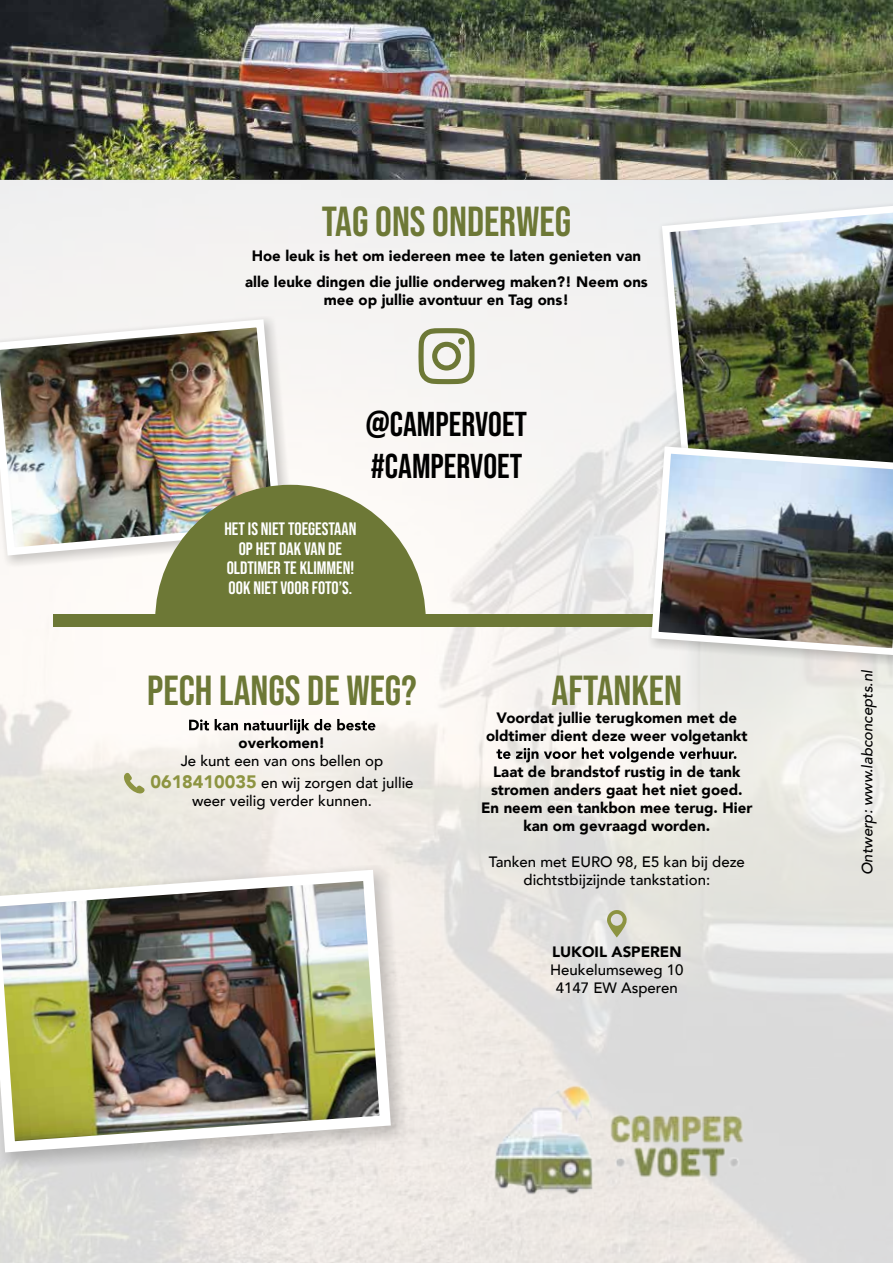
<style>
.page{position:relative;width:893px;height:1263px;background:#fff}
.page>*{position:absolute;margin:0;border:0;box-sizing:border-box;transform-origin:0 0}
.t1{font:42px "Bebas Neue";color:#6d7836}
.t2{font:34.5px/41.4px "Bebas Neue";color:#000}
.t3{font:18px/19.5px "Bebas Neue";color:#fff;text-align:center}
.t4{font:900 15px/18px "Avenir";color:#000;text-align:center}
.t5{font:500 15px/18px "Avenir";color:#000;text-align:center}
.t6{font:italic 500 15px "Avenir";color:#000}
.s1{font-weight:900;font-size:18px;color:#8d9441}
</style>
<div class="page">
<img style="left:0;top:0;width:893px;height:1263px">
<img style="left:486px;top:1076px;width:265px;height:123px">
<svg style="left:496px;top:747px;width:240px;height:15px"></svg>
<svg style="left:189px;top:719px;width:186px;height:15px"></svg>
<svg style="left:124px;top:772px;width:21px;height:22px"></svg>
<svg style="left:418px;top:328px;width:57px;height:56px"></svg>
<div style="left:458px;top:338px;width:7px;height:7px;background:#6d7836;border-radius:50%"></div>
<div style="left:53px;top:614px;width:787px;height:13px;background:#6d7836"></div>
<div style="left:0;top:316px;width:294px;height:251px;background:#faf7f4"></div>
<img style="left:0;top:315px;width:286px;height:245px">
<img style="left:658px;top:201px;width:235px;height:242px">
<svg style="left:0;top:865px;width:408px;height:304px;background:#e6e2df"></svg>
<img style="left:0;top:864px;width:396px;height:294px">
<svg style="left:648px;top:659px;width:245px;height:8px;background:#e8e7e3"></svg>
<img style="left:648px;top:443px;width:245px;height:216px">
<svg style="left:605px;top:909px;width:22px;height:28px"></svg>
<svg style="left:155px;top:485px;width:271px;height:129px;background:#868d59"></svg>
<h1 class="t1" style="left:322px;top:198px;width:251px">TAG ONS ONDERWEG</h1>
<p class="t4" style="left:245px;top:243px;width:404px;line-height:25.5px">Hoe leuk is het om iedereen mee te laten genieten van alle leuke dingen die jullie onderweg maken?! Neem ons</p>
<p class="t4" style="left:324px;top:290px;width:247px">mee op jullie avontuur en Tag ons!</p>
<h2 class="t2" style="left:366px;top:403px;width:163px">@CAMPERVOET #CAMPERVOET</h2>
<p class="t3" style="left:224px;top:519px;width:134px">HET IS NIET TOEGESTAAN<br>OP HET DAK VAN DE<br>OLDTIMER TE KLIMMEN!<br>OOK NIET VOOR FOTO’S.</p>
<h1 class="t1" style="left:147px;top:666px;width:271px">PECH LANGS DE WEG?</h1>
<p class="t4" style="left:239px;top:734px;width:88px">overkomen!</p>
<p class="t5" style="left:150px;top:749px;width:265px;line-height:21.6px">Je kunt een van ons bellen op<br><span class="s1">0618410035</span> en wij zorgen dat jullie</p>
<p class="t5" style="left:192px;top:791px;width:181px">weer veilig verder kunnen.</p>
<h1 class="t1" style="left:552px;top:666px;width:132px">AFTANKEN</h1>
<p class="t4" style="left:486px;top:708px;width:263px">Voordat jullie terugkomen met de oldtimer dient deze weer volgetankt</p>
<p class="t4" style="left:481px;top:762px;width:273px">Laat de brandstof rustig in de tank stromen anders gaat het niet goed.<br>En neem een tankbon mee terug. Hier kan om gevraagd worden.</p>
<p class="t5" style="left:489px;top:852px;width:258px">Tanken met EURO 98, E5 kan bij deze dichtstbijzijnde tankstation:</p>
<p class="t4" style="left:552px;top:942px;width:131px">LUKOIL ASPEREN</p>
<p class="t5" style="left:550px;top:960px;width:135px">Heukelumseweg 10<br>4147 EW Asperen</p>
<p class="t6" style="left:858px;top:875px;width:207px;rotate:-90deg">Ontwerp: www.labconcepts.nl</p>
</div>
